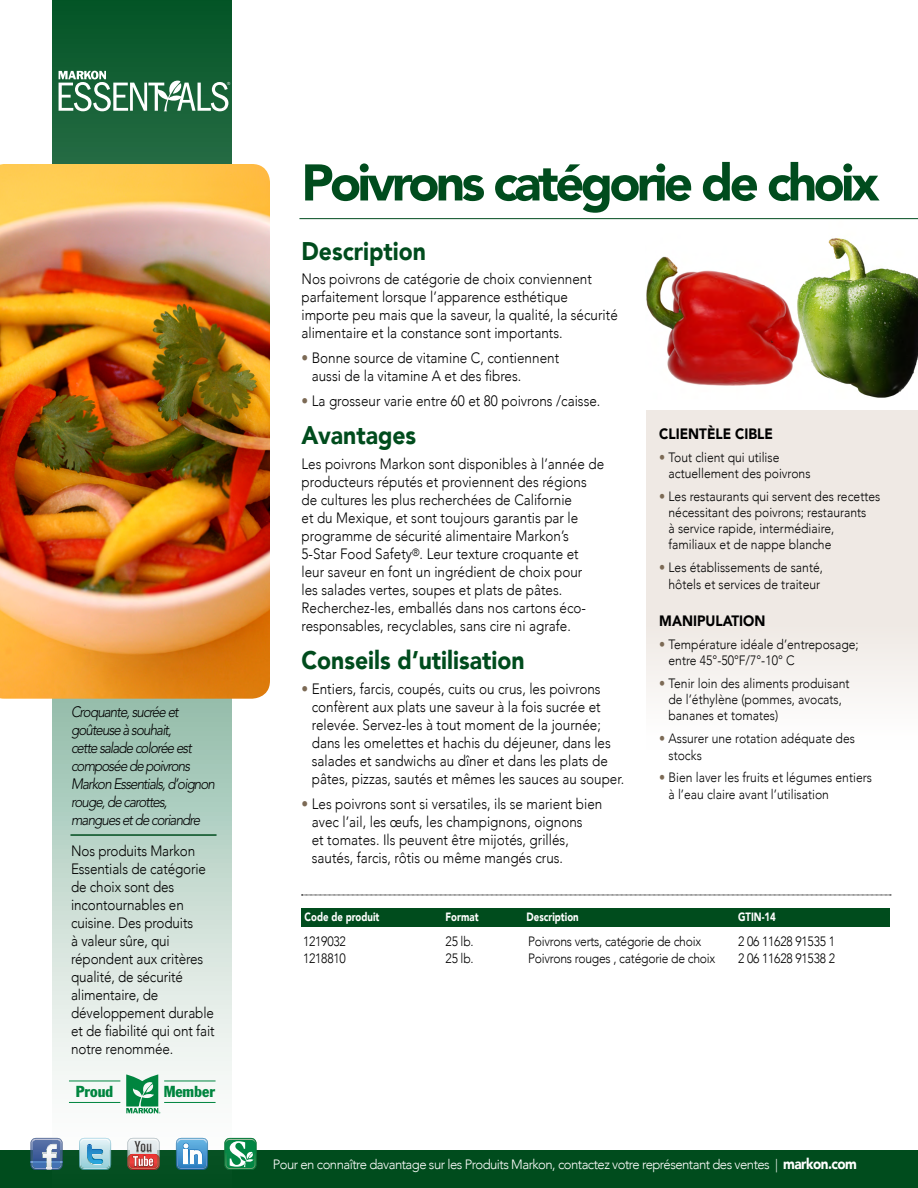
<style>
.page{position:relative;width:918px;height:1188px;background:#fff}
.page>*{position:absolute;margin:0;border:0;box-sizing:border-box;transform-origin:0 0}
.t1{font:900 51px "Avenir LT Com";letter-spacing:-.07em;color:#004c1d}
.t2{font:900 25.5px "Avenir LT Com";color:#004c1d;scale:.9 1}
.t3{font:condensed 15.75px "Franklin Gothic";color:#00853f}
.t4{font:300 15px/18px "Avenir LT Com";color:#000;scale:.9 1}
.t5{font:italic 300 15px/18px "Avenir LT Std";letter-spacing:-.07em;color:#000;scale:.9 1}
.t6{font:900 15px "Avenir LT Com";color:#000;scale:.9 1}
.t7{font:300 13.5px/16.2px "Avenir LT Com";color:#000;scale:.9 1}
.t8{font:300 13.5px "Avenir LT Com";letter-spacing:-.02em;color:#000;scale:.9 1}
.t9{font:300 13.5px "Avenir LT Com";letter-spacing:-.04em;color:#fffffe}
.t10{font:900 12px "Avenir LT Com";color:#fff;scale:.8 1}
.t11{font:300 4.35px "Avenir LT Com";color:#fff;scale:.94 1}
.s1{color:#7c6a55}
.s2{font-weight:900;font-size:15px}
</style>
<div class="page">
<div style="left:0;top:1150px;width:918px;height:38px;background:#004c1d"></div>
<svg style="left:31px;top:1138px;width:22px;height:32px"></svg>
<img style="left:32px;top:1139px;width:21px;height:5px">
<svg style="left:232px;top:1138px;width:24px;height:32px"></svg>
<img style="left:646px;top:219px;width:272px;height:192px">
<div style="left:646px;top:411px;width:272px;height:339px;background:linear-gradient(to bottom,#ebe4dd,#f9f7f5)"></div>
<svg style="left:53px;top:0;width:179px;height:1170px"></svg>
<svg style="left:126px;top:1074px;width:34px;height:40px"></svg>
<hr style="left:164px;top:1081px;width:52px;height:1px;background:#00853f">
<hr style="left:164px;top:1102px;width:52px;height:1px;background:#00853f">
<hr style="left:69px;top:1081px;width:51px;height:1px;background:#00853f">
<hr style="left:69px;top:1102px;width:51px;height:1px;background:#00853f">
<div style="left:301px;top:908px;width:589px;height:19px;background:#004c1d"></div>
<hr style="left:299px;top:218px;width:619px;height:1px;background:#004c1d">
<svg style="left:302px;top:895px;width:589px;height:1px"></svg>
<img style="left:0;top:164px;width:270px;height:535px">
<hr style="left:70px;top:834px;width:147px;height:2px;background:#004c1d">
<svg style="left:59px;top:71px;width:169px;height:40px"></svg>
<p class="t11" style="left:227px;top:81px;width:5px">®</p>
<p class="t5" style="left:71px;top:703px;width:162px">Croquante, sucrée et goûteuse à souhait,<br>cette salade colorée est composée de poivrons<br>Markon Essentials, d’oignon rouge, de carottes, mangues et de coriandre</p>
<p class="t4" style="left:71px;top:841px;width:161px">Nos produits Markon<br>Essentials de catégorie de choix sont des incontournables en cuisine. Des produits<br>à valeur sûre, qui répondent aux critères qualité, de sécurité alimentaire, de développement durable et de fiabilité qui ont fait notre renommée.</p>
<p class="t3" style="left:76px;top:1082px;width:39px">Proud</p>
<p class="t3" style="left:164px;top:1082px;width:53px">Member</p>
<h1 class="t1" style="left:302px;top:152px;width:579px">Poivrons catégorie de choix</h1>
<h2 class="t2" style="left:302px;top:235px;width:140px">Description</h2>
<p class="t4" style="left:302px;top:270px;width:353px">Nos poivrons de catégorie de choix conviennent parfaitement lorsque l’apparence esthétique importe peu mais que la saveur, la qualité, la sécurité alimentaire et la constance sont importants.</p>
<p class="t4" style="left:312px;top:349px;width:276px;text-indent:-10px"><span class="s1">•</span> Bonne source de vitamine C, contiennent aussi de la vitamine A et des fibres.</p>
<p class="t4" style="left:302px;top:392px;width:334px"><span class="s1">•</span> La grosseur varie entre 60 et 80 poivrons /caisse.</p>
<h2 class="t2" style="left:302px;top:420px;width:129px">Avantages</h2>
<p class="t4" style="left:301px;top:455px;width:338px">Les poivrons Markon sont disponibles à l’année de producteurs réputés et proviennent des régions de cultures les plus recherchées de Californie<br>et du Mexique, et sont toujours garantis par le programme de sécurité alimentaire Markon’s 5-Star Food Safety<sup>®</sup>. Leur texture croquante et leur saveur en font un ingrédient de choix pour<br>les salades vertes, soupes et plats de pâtes.<br>Recherchez-les, emballés dans nos cartons éco&shy;responsables, recyclables, sans cire ni agrafe.</p>
<h2 class="t2" style="left:302px;top:645px;width:249px">Conseils d’utilisation</h2>
<p class="t4" style="left:312px;top:680px;width:349px;text-indent:-10px"><span class="s1">•</span> Entiers, farcis, coupés, cuits ou crus, les poivrons confèrent aux plats une saveur à la fois sucrée et relevée. Servez-les à tout moment de la journée; dans les omelettes et hachis du déjeuner, dans les salades et sandwichs au dîner et dans les plats de pâtes, pizzas, sautés et mêmes les sauces au souper.</p>
<p class="t4" style="left:312px;top:794px;width:324px;text-indent:-10px"><span class="s1">•</span> Les poivrons sont si versatiles, ils se marient bien avec l’ail, les œufs, les champignons, oignons<br>et tomates. Ils peuvent être mijotés, grillés, sautés, farcis, rôtis ou même mangés crus.</p>
<p class="t6" style="left:659px;top:424px;width:128px">CLIENTÈLE CIBLE</p>
<p class="t7" style="left:669px;top:449px;width:159px;text-indent:-9px"><span class="s1">•</span> Tout client qui utilise actuellement des poivrons</p>
<p class="t7" style="left:669px;top:488px;width:237px;text-indent:-9px"><span class="s1">•</span> Les restaurants qui servent des recettes nécessitant des poivrons; restaurants<br>à service rapide, intermédiaire, familiaux et de nappe blanche</p>
<p class="t7" style="left:659px;top:560px;width:183px;text-align:center"><span class="s1">•</span> Les établissements de santé, hôtels et services de traiteur</p>
<p class="t6" style="left:659px;top:612px;width:120px">MANIPULATION</p>
<p class="t7" style="left:669px;top:636px;width:213px;text-indent:-9px"><span class="s1">•</span> Température idéale d’entreposage; entre 45°-50°F/7°-10° C</p>
<p class="t7" style="left:669px;top:675px;width:203px;text-indent:-9px"><span class="s1">•</span> Tenir loin des aliments produisant de l’éthylène (pommes, avocats, bananes et tomates)</p>
<p class="t7" style="left:669px;top:731px;width:209px;text-indent:-9px"><span class="s1">•</span> Assurer une rotation adéquate des stocks</p>
<p class="t7" style="left:669px;top:770px;width:228px;text-indent:-9px"><span class="s1">•</span> Bien laver les fruits et légumes entiers à l’eau claire avant l’utilisation</p>
<p class="t10" style="left:305px;top:909px;width:95px">Code de produit</p>
<p class="t10" style="left:446px;top:909px;width:43px">Format</p>
<p class="t10" style="left:527px;top:909px;width:67px">Description</p>
<p class="t10" style="left:738px;top:909px;width:49px">GTIN-14</p>
<p class="t8" style="left:303px;top:934px;width:49px">1219032</p>
<p class="t7" style="left:446px;top:934px;width:33px">25 lb.</p>
<p class="t8" style="left:528px;top:934px;width:194px">Poivrons verts, catégorie de choix</p>
<p class="t8" style="left:738px;top:934px;width:109px">2 06 11628 91535 1</p>
<p class="t8" style="left:303px;top:950px;width:49px">1218810</p>
<p class="t7" style="left:446px;top:950px;width:33px">25 lb.</p>
<p class="t8" style="left:528px;top:950px;width:210px">Poivrons rouges , catégorie de choix</p>
<p class="t8" style="left:738px;top:950px;width:109px">2 06 11628 91538 2</p>
<p class="t9" style="left:273px;top:1156px;width:586px">Pour en connaître davantage sur les Produits Markon, contactez votre représentant des ventes | <span class="s2">markon.com</span></p>
</div>
